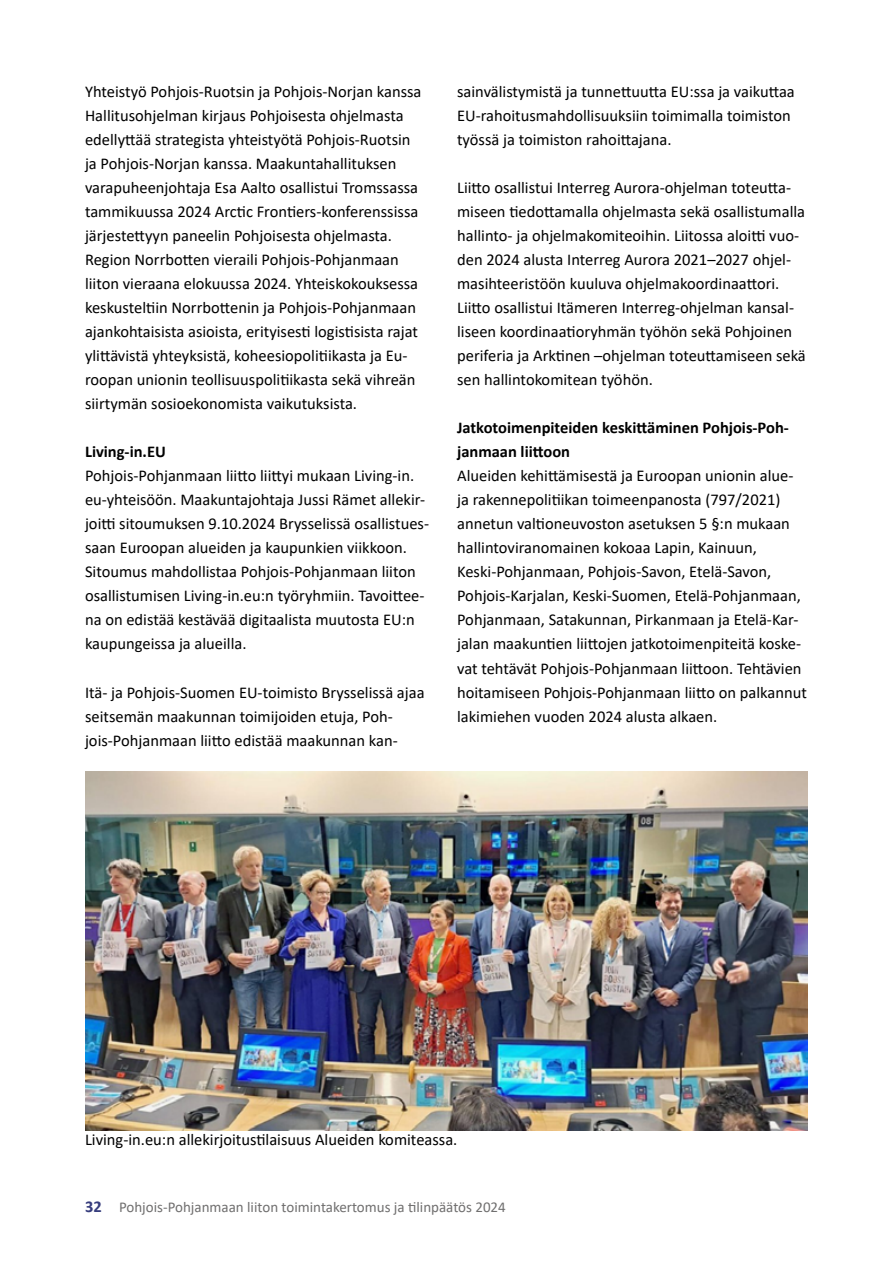
<style>
.page{position:relative;width:893px;height:1263px;background:#fff}
.page>*{position:absolute;margin:0;border:0;box-sizing:border-box;transform-origin:0 0}
.P__leipis{font:16.5px/24px "Calibri";color:#000}
.P__leipis-2{font:700 16.5px/24px "Calibri";color:#000}
.t1{font:15px "Calibri";color:#706f6f}
.s1{font-weight:700;font-size:16.5px;color:#373d7d}
</style>
<div class="page">
<img style="left:85px;top:772px;width:723px;height:358px">
<p class="P__leipis" style="left:85px;top:80px;width:338px">Yhteistyö Pohjois-Ruotsin ja Pohjois-Norjan kanssa</p>
<p class="P__leipis" style="left:85px;top:104px;width:335px">Hallitusohjelman kirjaus Pohjoisesta ohjelmasta edellyttää strategista yhteistyötä Pohjois-Ruotsin ja Pohjois-Norjan kanssa. Maakuntahallituksen varapuheenjohtaja Esa Aalto osallistui Tromssassa tammikuussa 2024 Arctic Frontiers-konferenssissa järjestettyyn paneelin Pohjoisesta ohjelmasta.</p>
<p class="P__leipis" style="left:85px;top:248px;width:335px">Region Norrbotten vieraili Pohjois-Pohjanmaan liiton vieraana elokuussa 2024. Yhteiskokouksessa keskusteltiin Norrbottenin ja Pohjois-Pohjanmaan ajankohtaisista asioista, erityisesti logistisista rajat ylittävistä yhteyksistä, koheesiopolitiikasta ja Eu&shy;roopan unionin teollisuuspolitiikasta sekä vihreän siirtymän sosioekonomista vaikutuksista.</p>
<p class="P__leipis-2" style="left:85px;top:440px;width:82px">Living-in.EU</p>
<p class="P__leipis" style="left:85px;top:464px;width:346px">Pohjois-Pohjanmaan liitto liittyi mukaan Living-in. eu-yhteisöön. Maakuntajohtaja Jussi Rämet allekir&shy;joitti sitoumuksen 9.10.2024 Brysselissä osallistues&shy;saan Euroopan alueiden ja kaupunkien viikkoon.<br>Sitoumus mahdollistaa Pohjois-Pohjanmaan liiton osallistumisen Living-in.eu:n työryhmiin. Tavoittee&shy;na on edistää kestävää digitaalista muutosta EU:n kaupungeissa ja alueilla.</p>
<p class="P__leipis" style="left:85px;top:680px;width:341px">Itä- ja Pohjois-Suomen EU-toimisto Brysselissä ajaa seitsemän maakunnan toimijoiden etuja, Poh&shy;jois-Pohjanmaan liitto edistää maakunnan kan-</p>
<p class="P__leipis" style="left:457px;top:80px;width:339px">sainvälistymistä ja tunnettuutta EU:ssa ja vaikuttaa<br>EU-rahoitusmahdollisuuksiin toimimalla toimiston työssä ja toimiston rahoittajana.</p>
<p class="P__leipis" style="left:457px;top:176px;width:350px">Liitto osallistui Interreg Aurora-ohjelman toteutta&shy;miseen tiedottamalla ohjelmasta sekä osallistumalla hallinto- ja ohjelmakomiteoihin. Liitossa aloitti vuo&shy;den 2024 alusta Interreg Aurora 2021–2027 ohjel&shy;masihteeristöön kuuluva ohjelmakoordinaattori.</p>
<p class="P__leipis" style="left:457px;top:296px;width:350px">Liitto osallistui Itämeren Interreg-ohjelman kansal&shy;liseen koordinaatioryhmän työhön sekä Pohjoinen periferia ja Arktinen –ohjelman toteuttamiseen sekä sen hallintokomitean työhön.</p>
<p class="P__leipis-2" style="left:457px;top:416px;width:333px">Jatkotoimenpiteiden keskittäminen Pohjois-Poh&shy;janmaan liittoon</p>
<p class="P__leipis" style="left:457px;top:464px;width:351px">Alueiden kehittämisestä ja Euroopan unionin alue&shy;ja rakennepolitiikan toimeenpanosta (797/2021) annetun valtioneuvoston asetuksen 5 §:n mukaan hallintoviranomainen kokoaa Lapin, Kainuun, Keski-Pohjanmaan, Pohjois-Savon, Etelä-Savon, Pohjois-Karjalan, Keski-Suomen, Etelä-Pohjanmaan, Pohjanmaan, Satakunnan, Pirkanmaan ja Etelä-Kar&shy;jalan maakuntien liittojen jatkotoimenpiteitä koske&shy;vat tehtävät Pohjois-Pohjanmaan liittoon. Tehtävien hoitamiseen Pohjois-Pohjanmaan liitto on palkannut lakimiehen vuoden 2024 alusta alkaen.</p>
<p class="P__leipis" style="left:85px;top:1127px;width:374px">Living-in.eu:n allekirjoitustilaisuus Alueiden komiteassa.</p>
<p class="t1" style="left:85px;top:1196px;width:422px"><span class="s1">32</span> Pohjois-Pohjanmaan liiton toimintakertomus ja tilinpäätös 2024</p>
</div>
